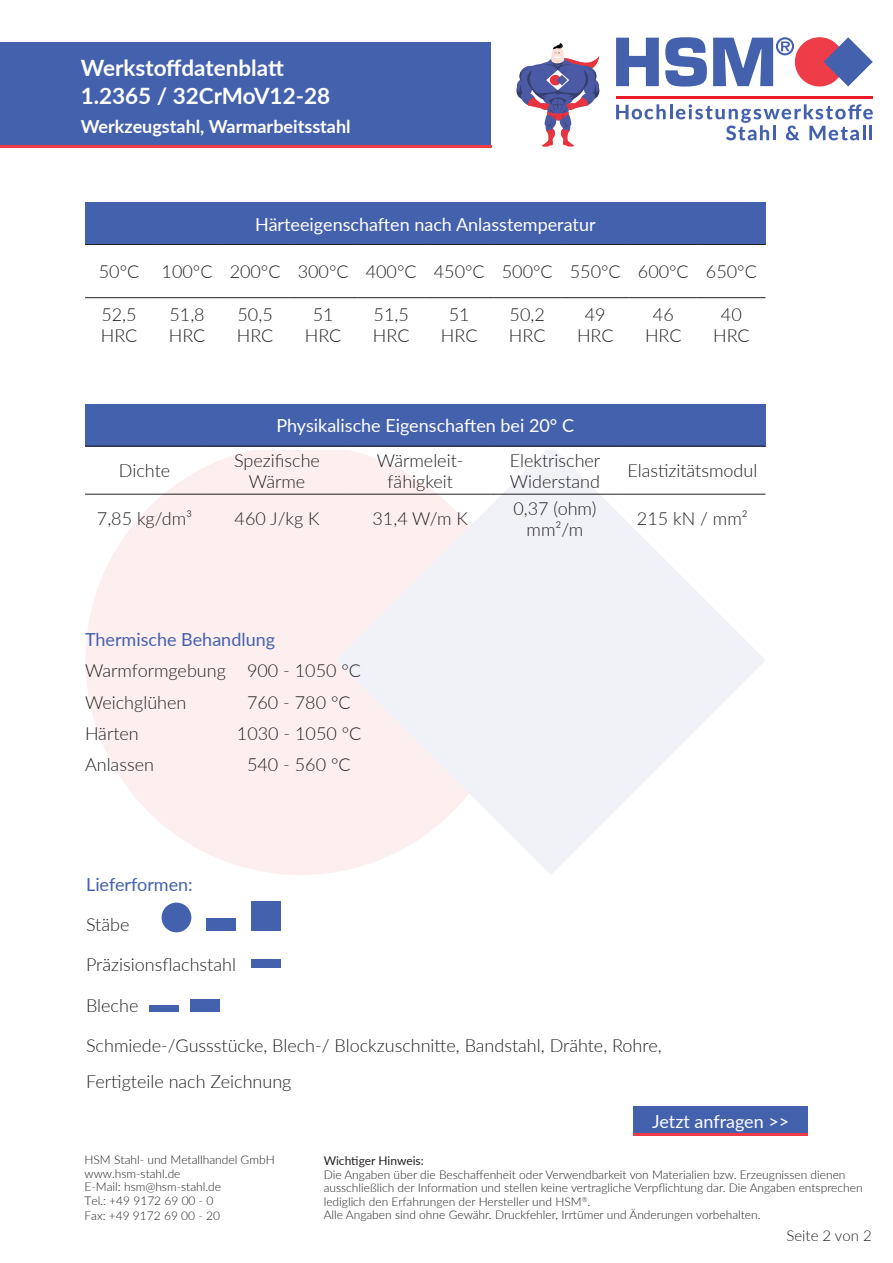
<style>
.page{position:relative;width:893px;height:1263px;background:#fff}
.page>*{position:absolute;margin:0;border:0;box-sizing:border-box;transform-origin:0 0}
.HSM-Überschrift_rot{font:700 22.5px "Lato";color:#fff}
.HSM-Überschrift_rot-2{font:300 18px/21.6px "Lato";color:#231f20;text-align:center}
.HSM-Überschrift_rot-3{font:18px "Lato";color:#fff}
.HSM-Überschrift_rot-4{font:18px "Lato";color:#4461ad}
.HSM-Überschrift_rot-5{font:700 18px "Lato";color:#fff}
.t1{font:300 15px "Lato";color:#231f20}
.t2{font:300 12px/13.5px "Lato";color:#231f20}
.t3{font:12px "Lato";color:#231f20}
</style>
<div class="page">
<div style="left:0;top:43px;width:490px;height:102px;background:#4461ad"></div>
<hr style="left:616px;top:96px;width:257px;height:2px;background:#ee1c28">
<svg style="left:616px;top:38px;width:43px;height:48px"></svg>
<svg style="left:665px;top:37px;width:42px;height:50px"></svg>
<svg style="left:713px;top:37px;width:81px;height:49px"></svg>
<div style="left:795px;top:37px;width:49px;height:49px;background:#ee3d49;border-radius:50%"></div>
<svg style="left:824px;top:37px;width:49px;height:49px"></svg>
<svg style="left:616px;top:104px;width:257px;height:36px"></svg>
<svg style="left:516px;top:43px;width:83px;height:104px"></svg>
<svg style="left:85px;top:450px;width:251px;height:425px;fill:#fdeff0"></svg>
<svg style="left:336px;top:450px;width:429px;height:424px;fill:#f0f2f8"></svg>
<div style="left:85px;top:202px;width:680px;height:42px;background:#4461ad"></div>
<hr style="left:85px;top:244px;width:68px;height:1px;background:#231f20">
<hr style="left:153px;top:244px;width:68px;height:1px;background:#231f20">
<hr style="left:221px;top:244px;width:68px;height:1px;background:#231f20">
<hr style="left:289px;top:244px;width:68px;height:1px;background:#231f20">
<hr style="left:357px;top:244px;width:68px;height:1px;background:#231f20">
<hr style="left:425px;top:244px;width:68px;height:1px;background:#231f20">
<hr style="left:493px;top:244px;width:68px;height:1px;background:#231f20">
<hr style="left:561px;top:244px;width:68px;height:1px;background:#231f20">
<hr style="left:629px;top:244px;width:68px;height:1px;background:#231f20">
<hr style="left:697px;top:244px;width:68px;height:1px;background:#231f20">
<hr style="left:85px;top:297px;width:68px;height:1px;background:#231f20">
<hr style="left:153px;top:297px;width:68px;height:1px;background:#231f20">
<hr style="left:221px;top:297px;width:68px;height:1px;background:#231f20">
<hr style="left:289px;top:297px;width:68px;height:1px;background:#231f20">
<hr style="left:357px;top:297px;width:68px;height:1px;background:#231f20">
<hr style="left:425px;top:297px;width:68px;height:1px;background:#231f20">
<hr style="left:493px;top:297px;width:68px;height:1px;background:#231f20">
<hr style="left:561px;top:297px;width:68px;height:1px;background:#231f20">
<hr style="left:629px;top:297px;width:68px;height:1px;background:#231f20">
<hr style="left:697px;top:297px;width:68px;height:1px;background:#231f20">
<div style="left:85px;top:404px;width:680px;height:42px;background:#4461ad"></div>
<hr style="left:85px;top:446px;width:119px;height:1px;background:#231f20">
<hr style="left:204px;top:446px;width:146px;height:1px;background:#231f20">
<hr style="left:350px;top:446px;width:140px;height:1px;background:#231f20">
<hr style="left:490px;top:446px;width:129px;height:1px;background:#231f20">
<hr style="left:619px;top:446px;width:146px;height:1px;background:#231f20">
<hr style="left:85px;top:494px;width:119px;height:1px;background:#231f20">
<hr style="left:204px;top:494px;width:146px;height:1px;background:#231f20">
<hr style="left:350px;top:494px;width:140px;height:1px;background:#231f20">
<hr style="left:490px;top:494px;width:129px;height:1px;background:#231f20">
<hr style="left:619px;top:494px;width:146px;height:1px;background:#231f20">
<svg style="left:0;top:145px;width:491px;height:2px"></svg>
<div style="left:162px;top:902px;width:29px;height:30px;background:#4461ad;border-radius:50%"></div>
<svg style="left:206px;top:918px;width:30px;height:13px"></svg>
<svg style="left:251px;top:901px;width:30px;height:30px"></svg>
<svg style="left:190px;top:999px;width:30px;height:13px"></svg>
<svg style="left:251px;top:960px;width:30px;height:8px"></svg>
<svg style="left:149px;top:1006px;width:30px;height:6px"></svg>
<svg style="left:634px;top:1106px;width:174px;height:30px;background:#555da3"></svg>
<p class="HSM-Überschrift_rot" style="left:81px;top:51px;width:205px">Werkstoffdatenblatt</p>
<p class="HSM-Überschrift_rot" style="left:81px;top:79px;width:251px">1.2365 / 32CrMoV12-28</p>
<p class="HSM-Überschrift_rot-5" style="left:81px;top:113px;width:271px">Werkzeugstahl, Warmarbeitsstahl</p>
<p class="HSM-Überschrift_rot-3" style="left:255px;top:211px;width:342px">Härteeigenschaften nach Anlasstemperatur</p>
<p class="HSM-Überschrift_rot-2" style="left:99px;top:260px;width:42px">50°C</p>
<p class="HSM-Überschrift_rot-2" style="left:162px;top:260px;width:52px">100°C</p>
<p class="HSM-Überschrift_rot-2" style="left:230px;top:260px;width:52px">200°C</p>
<p class="HSM-Überschrift_rot-2" style="left:298px;top:260px;width:52px">300°C</p>
<p class="HSM-Überschrift_rot-2" style="left:366px;top:260px;width:52px">400°C</p>
<p class="HSM-Überschrift_rot-2" style="left:434px;top:260px;width:52px">450°C</p>
<p class="HSM-Überschrift_rot-2" style="left:502px;top:260px;width:52px">500°C</p>
<p class="HSM-Überschrift_rot-2" style="left:570px;top:260px;width:52px">550°C</p>
<p class="HSM-Überschrift_rot-2" style="left:638px;top:260px;width:52px">600°C</p>
<p class="HSM-Überschrift_rot-2" style="left:706px;top:260px;width:52px">650°C</p>
<p class="HSM-Überschrift_rot-2" style="left:101px;top:303px;width:38px;text-align:left">52,5<br>HRC</p>
<p class="HSM-Überschrift_rot-2" style="left:169px;top:303px;width:38px;text-align:left">51,8<br>HRC</p>
<p class="HSM-Überschrift_rot-2" style="left:237px;top:303px;width:38px;text-align:left">50,5<br>HRC</p>
<p class="HSM-Überschrift_rot-2" style="left:305px;top:303px;width:38px">51<br>HRC</p>
<p class="HSM-Überschrift_rot-2" style="left:373px;top:303px;width:38px;text-align:left">51,5<br>HRC</p>
<p class="HSM-Überschrift_rot-2" style="left:441px;top:303px;width:38px">51<br>HRC</p>
<p class="HSM-Überschrift_rot-2" style="left:509px;top:303px;width:38px;text-align:left">50,2<br>HRC</p>
<p class="HSM-Überschrift_rot-2" style="left:577px;top:303px;width:38px">49<br>HRC</p>
<p class="HSM-Überschrift_rot-2" style="left:645px;top:303px;width:38px">46<br>HRC</p>
<p class="HSM-Überschrift_rot-2" style="left:713px;top:303px;width:38px">40<br>HRC</p>
<p class="HSM-Überschrift_rot-3" style="left:276px;top:413px;width:299px">Physikalische Eigenschaften bei 20° C</p>
<p class="HSM-Überschrift_rot-2" style="left:119px;top:459px;width:53px">Dichte</p>
<p class="HSM-Überschrift_rot-2" style="left:234px;top:449px;width:87px">Spezifische<br>Wärme</p>
<p class="HSM-Überschrift_rot-2" style="left:377px;top:449px;width:88px">Wärmeleit&shy;fähigkeit</p>
<p class="HSM-Überschrift_rot-2" style="left:510px;top:449px;width:92px;text-align:left">Elektrischer<br>Widerstand</p>
<p class="HSM-Überschrift_rot-2" style="left:627px;top:459px;width:132px">Elastizitätsmodul</p>
<p class="HSM-Überschrift_rot-2" style="left:97px;top:507px;width:97px">7,85 kg/dm³</p>
<p class="HSM-Überschrift_rot-2" style="left:235px;top:507px;width:86px">460 J/kg K</p>
<p class="HSM-Überschrift_rot-2" style="left:373px;top:507px;width:97px">31,4 W/m K</p>
<p class="HSM-Überschrift_rot-2" style="left:513px;top:497px;width:84px">0,37 (ohm) mm²/m</p>
<p class="HSM-Überschrift_rot-2" style="left:637px;top:507px;width:112px">215 kN / mm²</p>
<p class="HSM-Überschrift_rot-4" style="left:85px;top:626px;width:192px">Thermische Behandlung</p>
<p class="HSM-Überschrift_rot-2" style="left:85px;top:659px;width:277px">Warmformgebung 900 - 1050 °C</p>
<p class="HSM-Überschrift_rot-2" style="left:85px;top:690px;width:103px">Weichglühen</p>
<p class="HSM-Überschrift_rot-2" style="left:247px;top:690px;width:105px">760 - 780 °C</p>
<p class="HSM-Überschrift_rot-2" style="left:85px;top:722px;width:55px">Härten</p>
<p class="HSM-Überschrift_rot-2" style="left:237px;top:722px;width:126px">1030 - 1050 °C</p>
<p class="HSM-Überschrift_rot-2" style="left:85px;top:753px;width:70px">Anlassen</p>
<p class="HSM-Überschrift_rot-2" style="left:247px;top:753px;width:105px">540 - 560 °C</p>
<p class="HSM-Überschrift_rot-4" style="left:86px;top:871px;width:108px">Lieferformen:</p>
<p class="HSM-Überschrift_rot-2" style="left:86px;top:913px;width:45px">Stäbe</p>
<p class="HSM-Überschrift_rot-2" style="left:86px;top:953px;width:151px">Präzisionsflachstahl</p>
<p class="HSM-Überschrift_rot-2" style="left:86px;top:994px;width:54px">Bleche</p>
<p class="HSM-Überschrift_rot-2" style="left:86px;top:1027px;width:577px;line-height:36px;text-align:left">Schmiede-/Gussstücke, Blech-/ Blockzuschnitte, Bandstahl, Drähte, Rohre,<br>Fertigteile nach Zeichnung</p>
<p class="t2" style="left:85px;top:1153px;width:192px">HSM Stahl- und Metallhandel GmbH www.hsm-stahl.de<br>E-Mail: hsm@hsm-stahl.de<br>Tel.: +49 9172 69 00 - 0</p>
<p class="t2" style="left:85px;top:1208px;width:137px">Fax: +49 9172 69 00 - 20</p>
<p class="HSM-Überschrift_rot-3" style="left:652px;top:1108px;width:139px">Jetzt anfragen &gt;&gt;</p>
<p class="t3" style="left:324px;top:1152px;width:102px">Wichtiger Hinweis:</p>
<p class="t2" style="left:324px;top:1167px;width:540px">Die Angaben über die Beschaffenheit oder Verwendbarkeit von Materialien bzw. Erzeugnissen dienen ausschließlich der Information und stellen keine vertragliche Verpflichtung dar. Die Angaben entsprechen lediglich den Erfahrungen der Hersteller und HSM<sup>®</sup>.<br>Alle Angaben sind ohne Gewähr. Druckfehler, Irrtümer und Änderungen vorbehalten.</p>
<p class="t1" style="left:786px;top:1225px;width:87px">Seite 2 von 2</p>
</div>
